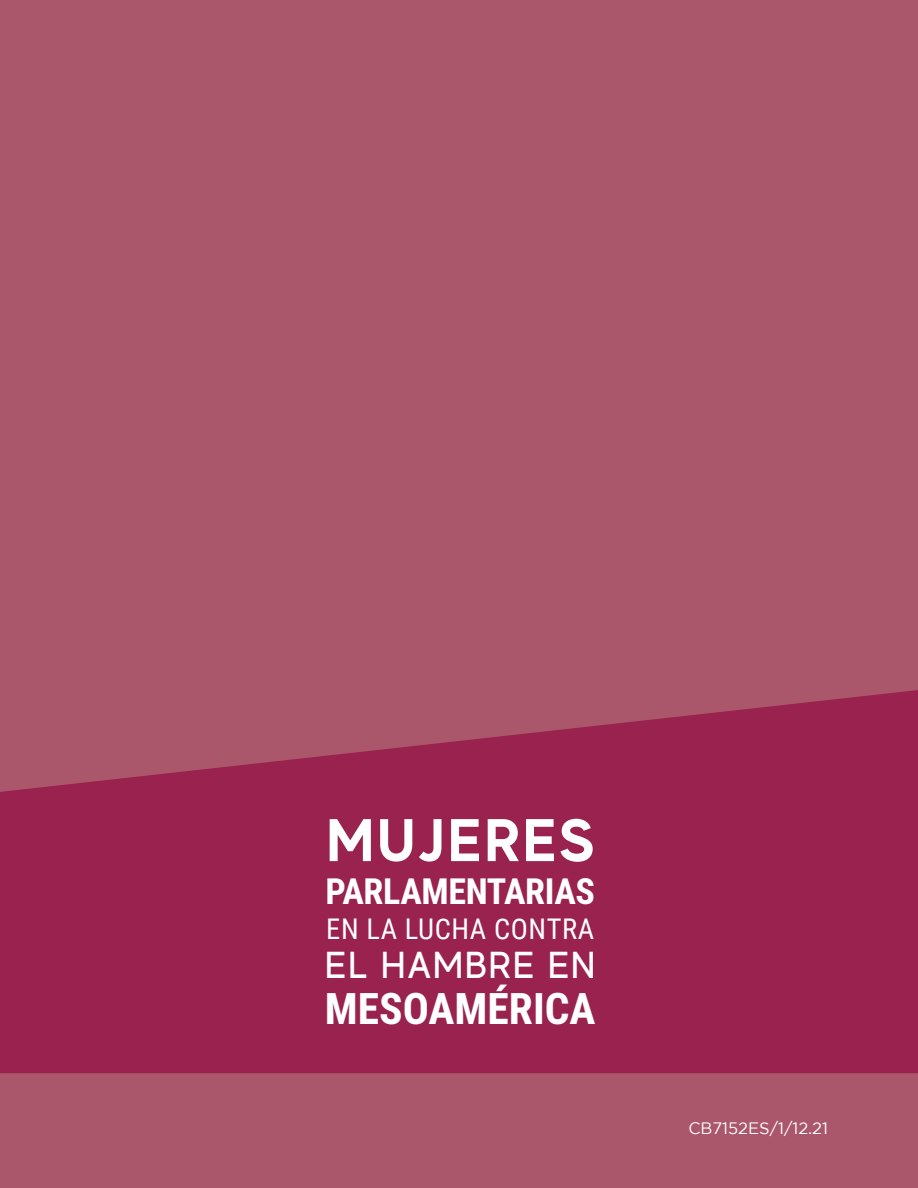
<style>
.page{position:relative;width:918px;height:1188px;background:#ab576b}
.page>*{position:absolute;margin:0;border:0;box-sizing:border-box;transform-origin:0 0}
.t1{font:700 60px "MADE Evolve Sans";letter-spacing:.05em;color:#fff}
.t2{font:700 43.5px "Roboto Condensed";color:#fff}
.t3{font:500 37.5px "MADE Evolve Sans";letter-spacing:.04em;color:#fff}
.t4{font:700 36px "Roboto Condensed";letter-spacing:-.01em;color:#fff}
.t5{font:28.5px "Roboto Condensed";letter-spacing:.02em;color:#fff}
.t6{font:16.5px "Gotham";color:#fff}
</style>
<div class="page">
<svg style="left:0;top:690px;width:918px;height:383px;background:#9b2951"></svg>
<p class="t1" style="left:326px;top:802px;width:269px">MUJERES</p>
<p class="t4" style="left:326px;top:866px;width:271px">PARLAMENTARIAS</p>
<p class="t5" style="left:326px;top:908px;width:269px">EN LA LUCHA CONTRA</p>
<p class="t3" style="left:325px;top:941px;width:272px">EL HAMBRE EN</p>
<p class="t2" style="left:325px;top:978px;width:272px">MESOAMÉRICA</p>
<p class="t6" style="left:688px;top:1119px;width:141px">CB7152ES/1/12.21</p>
</div>
